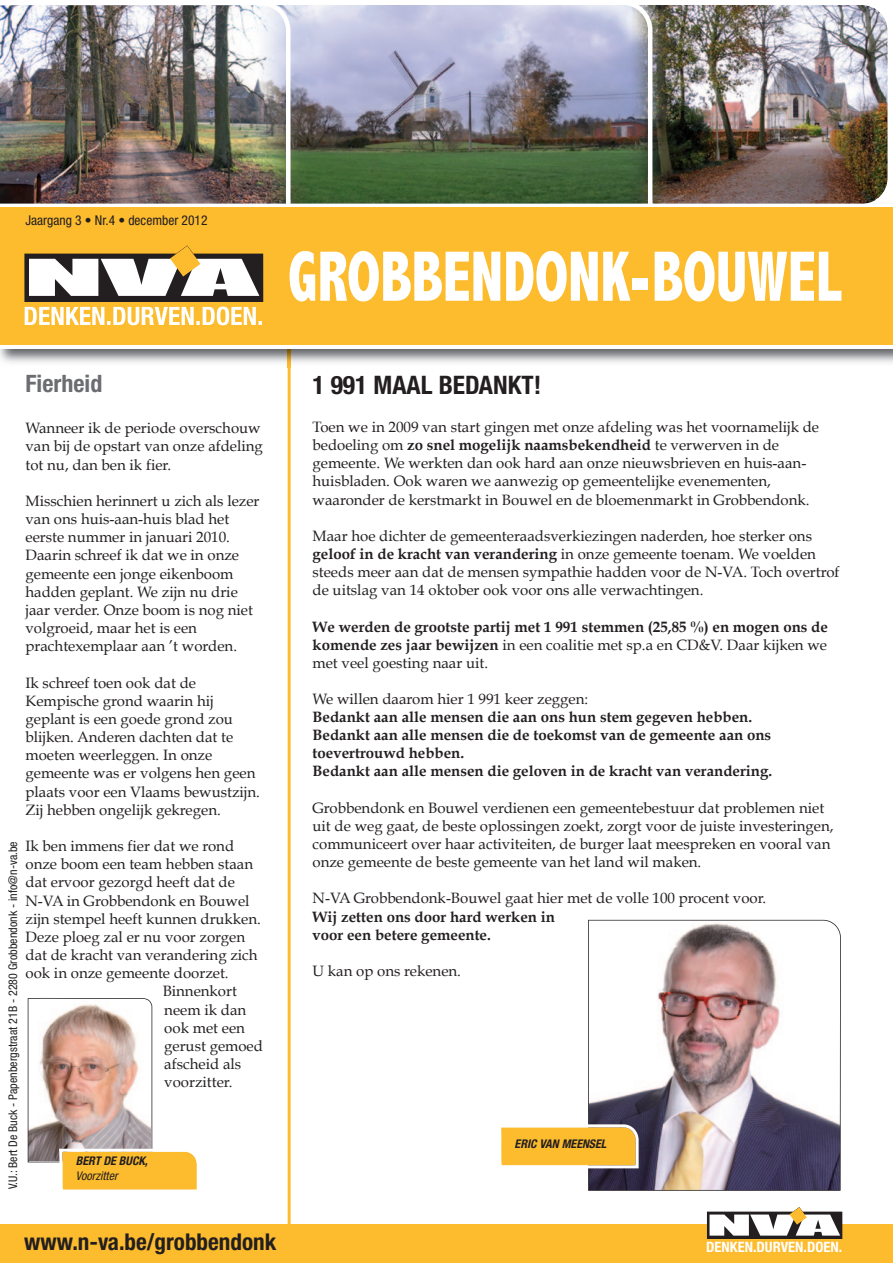
<style>
.page{position:relative;width:893px;height:1263px;background:#fff}
.page>*{position:absolute;margin:0;border:0;box-sizing:border-box;transform-origin:0 0}
.t1{font:800 condensed 72px "Abadi";color:#fff;scale:.83 1}
.t2{font:700 condensed 25.5px "Helvetica Neue LT Std";color:#231f20}
.t3{font:700 condensed 24px "Helvetica Neue LT Std";color:#6c6d70}
.t4{font:700 condensed 23.1px "Helvetica Neue LT Std";color:#231f20}
.t5{font:15px/18.1px "Book Antiqua";color:#231f20}
.t6{font:700 15px/18px "Book Antiqua";color:#231f20}
.t7{font:700 condensed 14.25px "Helvetica Neue LT Std";color:#fff}
.t8{font:condensed 13.5px "Helvetica Neue LT Std";color:#231f20}
.t9{font:condensed 12px "Helvetica Neue LT Std";color:#231f20}
.t10{font:italic 700 condensed 12px "Helvetica Neue LT Std";color:#231f20}
.t11{font:italic condensed 12px "Helvetica Neue LT Std";color:#231f20}
.s1{font-weight:700}
.s2{font-weight:400}
</style>
<div class="page">
<img style="left:652px;top:5px;width:236px;height:195px">
<img style="left:290px;top:5px;width:362px;height:195px">
<img style="left:0;top:5px;width:290px;height:195px">
<hr style="left:288px;top:342px;width:3px;height:901px;background:#fdbb2e">
<img style="left:0;top:349px;width:893px;height:19px">
<img style="left:652px;top:200px;width:224px;height:4px">
<img style="left:0;top:200px;width:648px;height:4px">
<img style="left:260px;top:201px;width:30px;height:3px">
<img style="left:288px;top:349px;width:3px;height:19px">
<svg style="left:0;top:344px;width:893px;height:5px"></svg>
<div style="left:0;top:207px;width:893px;height:137px;background:#fdbb2e"></div>
<div style="left:0;top:1225px;width:893px;height:38px;background:#fdbb2e"></div>
<svg style="left:707px;top:1207px;width:135px;height:32px"></svg>
<svg style="left:24px;top:245px;width:239px;height:80px"></svg>
<svg style="left:27px;top:998px;width:170px;height:192px"></svg>
<img style="left:588px;top:920px;width:253px;height:271px">
<svg style="left:501px;top:1124px;width:138px;height:44px;background:#f9c34f"></svg>
<p class="t8" style="left:26px;top:216px;width:184px">Jaargang 3 • Nr.4 • december 2012</p>
<h1 class="t1" style="left:288px;top:238px;width:668px">GROBBENDONK-BOUWEL</h1>
<h3 class="t3" style="left:26px;top:375px;width:78px">Fierheid</h3>
<p class="t5" style="left:26px;top:419px;width:239px">Wanneer ik de periode overschouw van bij de opstart van onze afdeling tot nu, dan ben ik fier.</p>
<p class="t5" style="left:26px;top:492px;width:236px">Misschien herinnert u zich als lezer van ons huis-aan-huis blad het eerste nummer in januari 2010.<br>Daarin schreef ik dat we in onze gemeente een jonge eikenboom hadden geplant. We zijn nu drie jaar verder. Onze boom is nog niet volgroeid, maar het is een prachtexemplaar aan ’t worden.</p>
<p class="t5" style="left:26px;top:674px;width:236px">Ik schreef toen ook dat de<br>Kempische grond waarin hij geplant is een goede grond zou blijken. Anderen dachten dat te moeten weerleggen. In onze gemeente was er volgens hen geen plaats voor een Vlaams bewustzijn.<br>Zij hebben ongelijk gekregen.</p>
<p class="t5" style="left:26px;top:837px;width:210px">Ik ben immens fier dat we rond</p>
<p class="t5" style="left:26px;top:855px;width:229px">onze boom een team hebben staan</p>
<p class="t5" style="left:26px;top:873px;width:211px">dat ervoor gezorgd heeft dat de</p>
<p class="t5" style="left:26px;top:892px;width:226px">N-VA in Grobbendonk en Bouwel</p>
<p class="t5" style="left:26px;top:910px;width:237px">zijn stempel heeft kunnen drukken.</p>
<p class="t5" style="left:26px;top:928px;width:221px">Deze ploeg zal er nu voor zorgen</p>
<p class="t5" style="left:26px;top:946px;width:234px">dat de kracht van verandering zich</p>
<p class="t5" style="left:26px;top:964px;width:205px">ook in onze gemeente doorzet.</p>
<p class="t5" style="left:163px;top:982px;width:76px">Binnenkort</p>
<p class="t5" style="left:164px;top:1001px;width:83px">neem ik dan</p>
<p class="t5" style="left:164px;top:1019px;width:82px">ook met een</p>
<p class="t5" style="left:164px;top:1037px;width:100px">gerust gemoed</p>
<p class="t5" style="left:164px;top:1055px;width:78px">afscheid als</p>
<p class="t5" style="left:164px;top:1073px;width:70px">voorzitter.</p>
<p class="t9" style="left:9px;top:1189px;width:350px;rotate:-90deg">V.U.: Bert De Buck - Papenbergstraat 21B - 2280 Grobbendonk - info@n-va.be</p>
<p class="t10" style="left:76px;top:1157px;width:76px">BERT DE BUCK,</p>
<p class="t11" style="left:76px;top:1171px;width:46px">Voorzitter</p>
<h2 class="t2" style="left:312px;top:375px;width:230px">1 991 MAAL BEDANKT!</h2>
<p class="t5" style="left:313px;top:418px;width:508px">Toen we in 2009 van start gingen met onze afdeling was het voornamelijk de bedoeling om <span class="s1">zo snel mogelijk naamsbekendheid</span> te verwerven in de gemeente. We werkten dan ook hard aan onze nieuwsbrieven en huis-aan&shy;huisbladen. Ook waren we aanwezig op gemeentelijke evenementen, waaronder de kerstmarkt in Bouwel en de bloemenmarkt in Grobbendonk.</p>
<p class="t5" style="left:313px;top:527px;width:528px">Maar hoe dichter de gemeenteraadsverkiezingen naderden, hoe sterker ons <span class="s1">geloof in de kracht van verandering</span> in onze gemeente toenam. We voelden steeds meer aan dat de mensen sympathie hadden voor de N-VA. Toch overtrof de uitslag van 14 oktober ook voor ons alle verwachtingen.</p>
<p class="t6" style="left:313px;top:618px;width:517px;text-align:justify">We werden de grootste partij met 1 991 stemmen (25,85 %) en mogen ons de komende zes jaar bewijzen <span class="s2">in een coalitie met sp.a en CD&amp;V. Daar kijken we met veel goesting naar uit.</span></p>
<p class="t5" style="left:313px;top:690px;width:277px">We willen daarom hier 1 991 keer zeggen:</p>
<p class="t6" style="left:313px;top:709px;width:461px">Bedankt aan alle mensen die aan ons hun stem gegeven hebben.<br>Bedankt aan alle mensen die de toekomst van de gemeente aan ons toevertrouwd hebben.<br>Bedankt aan alle mensen die geloven in de kracht van verandering.</p>
<p class="t5" style="left:313px;top:799px;width:522px">Grobbendonk en Bouwel verdienen een gemeentebestuur dat problemen niet uit de weg gaat, de beste oplossingen zoekt, zorgt voor de juiste investeringen, communiceert over haar activiteiten, de burger laat meespreken en vooral van onze gemeente de beste gemeente van het land wil maken.</p>
<p class="t5" style="left:313px;top:889px;width:455px">N-VA Grobbendonk-Bouwel gaat hier met de volle 100 procent voor.</p>
<p class="t6" style="left:313px;top:908px;width:244px">Wij zetten ons door hard werken in voor een betere gemeente.</p>
<p class="t5" style="left:313px;top:962px;width:150px">U kan op ons rekenen.</p>
<p class="t10" style="left:515px;top:1140px;width:96px">ERIC VAN MEENSEL</p>
<h3 class="t4" style="left:24px;top:1233px;width:254px">www.n-va.be/grobbendonk</h3>
<p class="t7" style="left:706px;top:1242px;width:138px">DENKEN.DURVEN.DOEN.</p>
</div>
